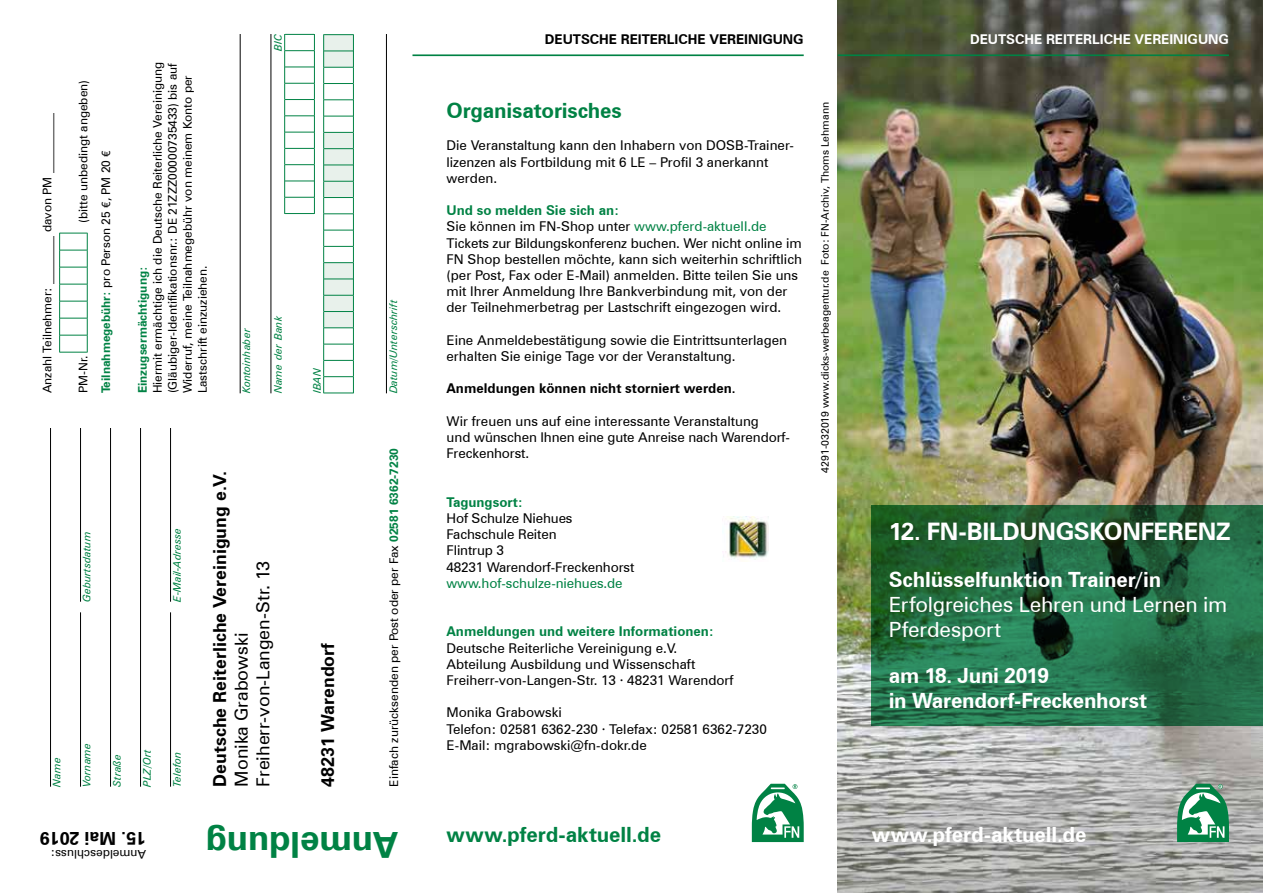
<style>
.page{position:relative;width:1263px;height:893px;background:#fff}
.page>*{position:absolute;margin:0;border:0;box-sizing:border-box;transform-origin:0 0}
.t1{font:700 36px "Zurich BT";letter-spacing:-.01em;color:#008244}
.t2{font:700 24.15px "Zurich BT";letter-spacing:-.015em;color:#fff}
.t3{font:700 21px/25.2px "Zurich BT";letter-spacing:-.01em;color:#fff}
.t4{font:21px/25.2px "Zurich BT";letter-spacing:-.01em;color:#fff}
.t5{font:700 21px "Zurich BT";letter-spacing:-.01em;color:#008244}
.t6{font:700 18px "Zurich BT";color:#000}
.t7{font:18px/21.6px "Zurich BT";color:#000}
.t8{font:13.5px/16.2px "Zurich BT";color:#000}
.t9{font:700 13.5px "Zurich BT";color:#000}
.t10{font:700 13.5px "Zurich BT";color:#008244}
.t11{font:700 13.5px "Zurich BT";color:#fff}
.t12{font:13.5px "Zurich BT";letter-spacing:-.01em;color:#008244}
.t13{font:12px/15px "Zurich BT";color:#000}
.t14{font:700 12px "Zurich BT";color:#008244}
.t15{font:italic 10.5px "Zurich BT";color:#008244}
.t16{font:10.5px "Zurich BT";color:#000}
.s1{font-weight:700;color:#008244}
.s2{font-family:"VW Text"}
.s3{color:#008244}
</style>
<div class="page">
<img style="left:838px;top:0;width:425px;height:893px">
<svg style="left:1177px;top:784px;width:52px;height:58px"></svg>
<svg style="left:752px;top:784px;width:52px;height:58px"></svg>
<svg style="left:872px;top:505px;width:391px;height:220px;background:#236942"></svg>
<img style="left:725px;top:516px;width:44px;height:44px">
<svg style="left:59px;top:233px;width:29px;height:120px"></svg>
<hr style="left:240px;top:34px;width:1px;height:359px;background:#000">
<hr style="left:271px;top:34px;width:1px;height:359px;background:#000">
<svg style="left:284px;top:34px;width:31px;height:180px"></svg>
<svg style="left:323px;top:34px;width:31px;height:360px"></svg>
<hr style="left:386px;top:34px;width:1px;height:359px;background:#000">
<hr style="left:50px;top:427px;width:1px;height:360px;background:#000">
<hr style="left:80px;top:612px;width:1px;height:175px;background:#000">
<hr style="left:80px;top:427px;width:1px;height:175px;background:#000">
<hr style="left:110px;top:427px;width:1px;height:360px;background:#000">
<hr style="left:140px;top:427px;width:1px;height:360px;background:#000">
<hr style="left:170px;top:612px;width:1px;height:175px;background:#000">
<hr style="left:170px;top:427px;width:1px;height:175px;background:#000">
<hr style="left:838px;top:54px;width:391px;height:2px;background:#008244">
<hr style="left:412px;top:54px;width:392px;height:2px;background:#008244">
<p class="t13" style="left:40px;top:393px;width:282px;rotate:-90deg">Anzahl Teilnehmer: ________ davon PM __________</p>
<p class="t13" style="left:72px;top:393px;width:315px;line-height:22.5px;text-indent:171px;rotate:-90deg">(bitte unbedingt angeben)<br><span class="s1">Teilnahmegebühr:</span> pro Person 25 <span class="s2">€</span>, PM 20 <span class="s2">€</span></p>
<p class="t13" style="left:76px;top:393px;width:39px;rotate:-90deg">PM-Nr.</p>
<p class="t13" style="left:150px;top:393px;width:333px;rotate:-90deg">Hiermit ermächtige ich die Deutsche Reiterliche Vereinigung (Gläubiger-Identifikationsnr.: DE 21ZZZ00000735433) bis auf Widerruf, meine Teilnahmegebühr von meinem Konto per Lastschrift einzuziehen.</p>
<p class="t14" style="left:135px;top:393px;width:128px;rotate:-90deg">Einzugsermächtigung:</p>
<p class="t15" style="left:272px;top:51px;width:18px;rotate:-90deg">BIC</p>
<p class="t15" style="left:240px;top:393px;width:67px;rotate:-90deg">Kontoinhaber</p>
<p class="t15" style="left:272px;top:393px;width:79px;rotate:-90deg">Name der Bank</p>
<p class="t15" style="left:311px;top:393px;width:27px;rotate:-90deg">IBAN</p>
<p class="t15" style="left:387px;top:393px;width:95px;rotate:-90deg">Datum/Unterschrift</p>
<p class="t15" style="left:81px;top:602px;width:72px;rotate:-90deg">Geburtsdatum</p>
<p class="t15" style="left:171px;top:602px;width:75px;rotate:-90deg">E-Mail-Adresse</p>
<p class="t15" style="left:51px;top:787px;width:31px;rotate:-90deg">Name</p>
<p class="t15" style="left:81px;top:787px;width:45px;rotate:-90deg">Vorname</p>
<p class="t15" style="left:111px;top:787px;width:34px;rotate:-90deg">Straße</p>
<p class="t15" style="left:141px;top:787px;width:38px;rotate:-90deg">PLZ/Ort</p>
<p class="t15" style="left:171px;top:787px;width:37px;rotate:-90deg">Telefon</p>
<h3 class="t6" style="left:146px;top:849px;width:108px;rotate:-180deg">15. Mai 2019</h3>
<p class="t13" style="left:146px;top:862px;width:97px;rotate:-180deg">Anmeldeschluss:</p>
<p class="t13" style="left:386px;top:787px;width:340px;rotate:-90deg">Einfach zurücksenden per Post oder per Fax <span class="s1">02581 6362-7230</span></p>
<h1 class="t1" style="left:398px;top:866px;width:194px;rotate:-180deg">Anmeldung</h1>
<h3 class="t6" style="left:209px;top:787px;width:317px;rotate:-90deg">Deutsche Reiterliche Vereinigung e.V.</h3>
<h3 class="t7" style="left:231px;top:787px;width:228px;rotate:-90deg">Monika Grabowski<br>Freiherr-von-Langen-Str. 13</h3>
<h3 class="t6" style="left:317px;top:787px;width:145px;rotate:-90deg">48231 Warendorf</h3>
<p class="t9" style="left:545px;top:31px;width:260px">DEUTSCHE REITERLICHE VEREINIGUNG</p>
<h3 class="t5" style="left:446px;top:98px;width:177px">Organisatorisches</h3>
<p class="t8" style="left:446px;top:137px;width:349px">Die Veranstaltung kann den Inhabern von DOSB-Trainer&shy;lizenzen als Fortbildung mit 6 LE – Profil 3 anerkannt werden.</p>
<p class="t8" style="left:446px;top:202px;width:357px"><span class="s1">Und so melden Sie sich an:<br></span>Sie können im FN-Shop unter <span class="s3">www.pferd-aktuell.de </span>Tickets zur Bildungskonferenz buchen. Wer nicht online im FN Shop bestellen möchte, kann sich weiterhin schriftlich (per Post, Fax oder E-Mail) anmelden. Bitte teilen Sie uns mit Ihrer Anmeldung Ihre Bankverbindung mit, von der der Teilnehmerbetrag per Lastschrift eingezogen wird.</p>
<p class="t8" style="left:446px;top:332px;width:342px">Eine Anmeldebestätigung sowie die Eintrittsunterlagen erhalten Sie einige Tage vor der Veranstaltung.</p>
<p class="t9" style="left:446px;top:380px;width:291px">Anmeldungen können nicht storniert werden.</p>
<p class="t8" style="left:446px;top:413px;width:345px">Wir freuen uns auf eine interessante Veranstaltung<br>und wünschen Ihnen eine gute Anreise nach Warendorf-<br>Freckenhorst.</p>
<p class="t10" style="left:446px;top:494px;width:78px">Tagungsort:</p>
<p class="t8" style="left:446px;top:510px;width:189px">Hof Schulze Niehues<br>Fachschule Reiten<br>Flintrup 3<br>48231 Warendorf-Freckenhorst</p>
<p class="t12" style="left:446px;top:575px;width:178px">www.hof-schulze-niehues.de</p>
<p class="t10" style="left:446px;top:623px;width:269px">Anmeldungen und weitere Informationen:</p>
<p class="t8" style="left:446px;top:640px;width:289px">Deutsche Reiterliche Vereinigung e.V.<br>Abteilung Ausbildung und Wissenschaft<br>Freiherr-von-Langen-Str. 13 · 48231 Warendorf</p>
<p class="t8" style="left:446px;top:704px;width:322px">Monika Grabowski<br>Telefon: 02581 6362-230 · Telefax: 02581 6362-7230<br>E-Mail: mgrabowski@fn-dokr.de</p>
<p class="t16" style="left:818px;top:472px;width:372px;rotate:-90deg">4291-032019 www.dicks-werbeagentur.de Foto: FN-Archiv, Thoms Lehmann</p>
<p class="t11" style="left:970px;top:31px;width:260px">DEUTSCHE REITERLICHE VEREINIGUNG</p>
<h2 class="t2" style="left:889px;top:517px;width:343px">12. FN-BILDUNGSKONFERENZ</h2>
<h3 class="t3" style="left:889px;top:566px;width:274px">Schlüsselfunktion Trainer/in</h3>
<h3 class="t4" style="left:889px;top:591px;width:340px">Erfolgreiches Lehren und Lernen im<br>Pferdesport</h3>
<h3 class="t3" style="left:889px;top:663px;width:260px">am 18. Juni 2019<br>in Warendorf-Freckenhorst</h3>
<h3 class="t5" style="left:446px;top:822px;width:216px">www.pferd-aktuell.de</h3>
<h3 class="t3" style="left:872px;top:822px;width:216px">www.pferd-aktuell.de</h3>
</div>
